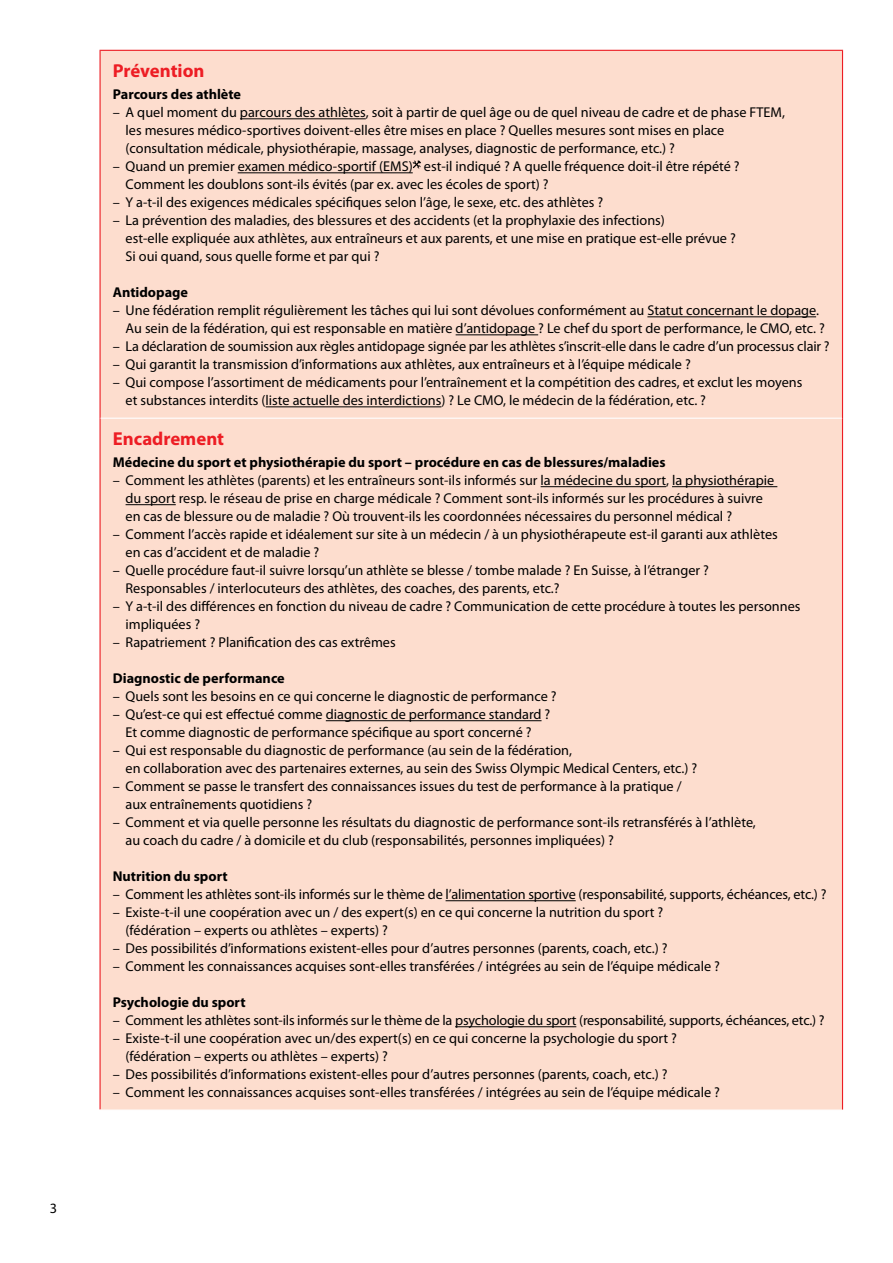
<style>
.page{position:relative;width:893px;height:1263px;background:#fff}
.page>*{position:absolute;margin:0;border:0;box-sizing:border-box;transform-origin:0 0}
.t1{font:700 18.75px "Myriad Pro";color:#ed1d24}
.t2{font:14.25px/18px "Myriad Pro";color:#000}
.t3{font:700 14.25px "Myriad Pro";color:#000}
</style>
<div class="page">
<div style="left:101px;top:51px;width:741px;height:1058px;background:#fdddce"></div>
<hr style="left:99px;top:51px;width:2px;height:367px;background:#ed1d24">
<hr style="left:99px;top:418px;width:2px;height:691px;background:#ed1d24">
<hr style="left:101px;top:418px;width:741px;height:1px;background:#fff">
<hr style="left:842px;top:51px;width:1px;height:367px;background:#ed1d24">
<hr style="left:842px;top:418px;width:1px;height:691px;background:#ed1d24">
<hr style="left:99px;top:50px;width:744px;height:1px;background:#ed1d24">
<hr style="left:240px;top:118px;width:126px;height:1px;background:#000">
<hr style="left:238px;top:172px;width:175px;height:1px;background:#000">
<hr style="left:647px;top:316px;width:169px;height:1px;background:#000">
<hr style="left:456px;top:334px;width:82px;height:1px;background:#000">
<hr style="left:266px;top:406px;width:175px;height:1px;background:#000">
<svg style="left:413px;top:161px;width:8px;height:7px"></svg>
<hr style="left:541px;top:486px;width:125px;height:1px;background:#000">
<hr style="left:672px;top:486px;width:105px;height:1px;background:#000">
<hr style="left:126px;top:504px;width:50px;height:1px;background:#000">
<hr style="left:326px;top:720px;width:216px;height:1px;background:#000">
<hr style="left:446px;top:900px;width:130px;height:1px;background:#000">
<hr style="left:455px;top:1026px;width:121px;height:1px;background:#000">
<p class="t2" style="left:50px;top:1200px;width:9px">3</p>
<h1 class="t1" style="left:113px;top:60px;width:93px">Prévention</h1>
<p class="t3" style="left:113px;top:87px;width:130px">Parcours des athlète</p>
<p class="t2" style="left:126px;top:104px;width:661px;text-indent:-13px">– A quel moment du parcours des athlètes, soit à partir de quel âge ou de quel niveau de cadre et de phase FTEM, les mesures médico-sportives doivent-elles être mises en place ? Quelles mesures sont mises en place (consultation médicale, physiothérapie, massage, analyses, diagnostic de performance, etc.) ?</p>
<p class="t2" style="left:126px;top:158px;width:616px;text-indent:-13px">– Quand un premier examen médico-sportif (EMS) est-il indiqué ? A quelle fréquence doit-il être répété ?<br>Comment les doublons sont-ils évités (par ex. avec les écoles de sport) ?</p>
<p class="t2" style="left:113px;top:194px;width:492px">– Y a-t-il des exigences médicales spécifiques selon l’âge, le sexe, etc. des athlètes ?</p>
<p class="t2" style="left:126px;top:212px;width:612px;text-indent:-13px">– La prévention des maladies, des blessures et des accidents (et la prophylaxie des infections)<br>est-elle expliquée aux athlètes, aux entraîneurs et aux parents, et une mise en pratique est-elle prévue ?<br>Si oui quand, sous quelle forme et par qui ?</p>
<p class="t3" style="left:113px;top:285px;width:77px">Antidopage</p>
<p class="t2" style="left:126px;top:302px;width:701px;text-indent:-13px">– Une fédération remplit régulièrement les tâches qui lui sont dévolues conformément au Statut concernant le dopage.<br>Au sein de la fédération, qui est responsable en matière d’antidopage ? Le chef du sport de performance, le CMO, etc. ?</p>
<p class="t2" style="left:113px;top:338px;width:718px">– La déclaration de soumission aux règles antidopage signée par les athlètes s’inscrit-elle dans le cadre d’un processus clair ?</p>
<p class="t2" style="left:113px;top:356px;width:579px">– Qui garantit la transmission d’informations aux athlètes, aux entraîneurs et à l’équipe médicale ?</p>
<p class="t2" style="left:126px;top:374px;width:678px;text-indent:-13px">– Qui compose l’assortiment de médicaments pour l’entraînement et la compétition des cadres, et exclut les moyens et substances interdits (liste actuelle des interdictions) ? Le CMO, le médecin de la fédération, etc. ?</p>
<h1 class="t1" style="left:113px;top:428px;width:113px">Encadrement</h1>
<p class="t3" style="left:113px;top:454px;width:554px">Médecine du sport et physiothérapie du sport – procédure en cas de blessures/maladies</p>
<p class="t2" style="left:126px;top:472px;width:650px;text-indent:-13px">– Comment les athlètes (parents) et les entraîneurs sont-ils informés sur la médecine du sport, la physiothérapie du sport resp. le réseau de prise en charge médicale ? Comment sont-ils informés sur les procédures à suivre en cas de blessure ou de maladie ? Où trouvent-ils les coordonnées nécessaires du personnel médical ?</p>
<p class="t2" style="left:126px;top:526px;width:654px;text-indent:-13px">– Comment l’accès rapide et idéalement sur site à un médecin / à un physiothérapeute est-il garanti aux athlètes en cas d’accident et de maladie ?</p>
<p class="t2" style="left:126px;top:562px;width:585px;text-indent:-13px">– Quelle procédure faut-il suivre lorsqu’un athlète se blesse / tombe malade ? En Suisse, à l’étranger ?<br>Responsables / interlocuteurs des athlètes, des coaches, des parents, etc.?</p>
<p class="t2" style="left:126px;top:598px;width:676px;text-indent:-13px">– Y a-t-il des différences en fonction du niveau de cadre ? Communication de cette procédure à toutes les personnes impliquées ?</p>
<p class="t2" style="left:113px;top:634px;width:284px">– Rapatriement ? Planification des cas extrêmes</p>
<p class="t3" style="left:113px;top:670px;width:173px">Diagnostic de performance</p>
<p class="t2" style="left:113px;top:688px;width:445px">– Quels sont les besoins en ce qui concerne le diagnostic de performance ?</p>
<p class="t2" style="left:113px;top:706px;width:439px;text-align:center">– Qu’est-ce qui est effectué comme diagnostic de performance standard ?<br>Et comme diagnostic de performance spécifique au sport concerné ?</p>
<p class="t2" style="left:126px;top:742px;width:573px;text-indent:-13px">– Qui est responsable du diagnostic de performance (au sein de la fédération,<br>en collaboration avec des partenaires externes, au sein des Swiss Olympic Medical Centers, etc.) ?</p>
<p class="t2" style="left:126px;top:778px;width:558px;text-indent:-13px">– Comment se passe le transfert des connaissances issues du test de performance à la pratique / aux entraînements quotidiens ?</p>
<p class="t2" style="left:126px;top:814px;width:632px;text-indent:-13px">– Comment et via quelle personne les résultats du diagnostic de performance sont-ils retransférés à l’athlète, au coach du cadre / à domicile et du club (responsabilités, personnes impliquées) ?</p>
<p class="t3" style="left:113px;top:868px;width:116px">Nutrition du sport</p>
<p class="t2" style="left:113px;top:886px;width:715px">– Comment les athlètes sont-ils informés sur le thème de l’alimentation sportive (responsabilité, supports, échéances, etc.) ?</p>
<p class="t2" style="left:126px;top:904px;width:539px;text-indent:-13px">– Existe-t-il une coopération avec un / des expert(s) en ce qui concerne la nutrition du sport ? (fédération – experts ou athlètes – experts) ?</p>
<p class="t2" style="left:113px;top:940px;width:556px">– Des possibilités d’informations existent-elles pour d’autres personnes (parents, coach, etc.) ?</p>
<p class="t2" style="left:113px;top:958px;width:609px">– Comment les connaissances acquises sont-elles transférées / intégrées au sein de l’équipe médicale ?</p>
<p class="t3" style="left:113px;top:994px;width:134px">Psychologie du sport</p>
<p class="t2" style="left:113px;top:1012px;width:713px">– Comment les athlètes sont-ils informés sur le thème de la psychologie du sport (responsabilité, supports, échéances, etc.) ?</p>
<p class="t2" style="left:126px;top:1030px;width:553px;text-indent:-13px">– Existe-t-il une coopération avec un/des expert(s) en ce qui concerne la psychologie du sport ? (fédération – experts ou athlètes – experts) ?</p>
<p class="t2" style="left:113px;top:1066px;width:556px">– Des possibilités d’informations existent-elles pour d’autres personnes (parents, coach, etc.) ?</p>
<p class="t2" style="left:113px;top:1084px;width:609px">– Comment les connaissances acquises sont-elles transférées / intégrées au sein de l’équipe médicale ?</p>
</div>
